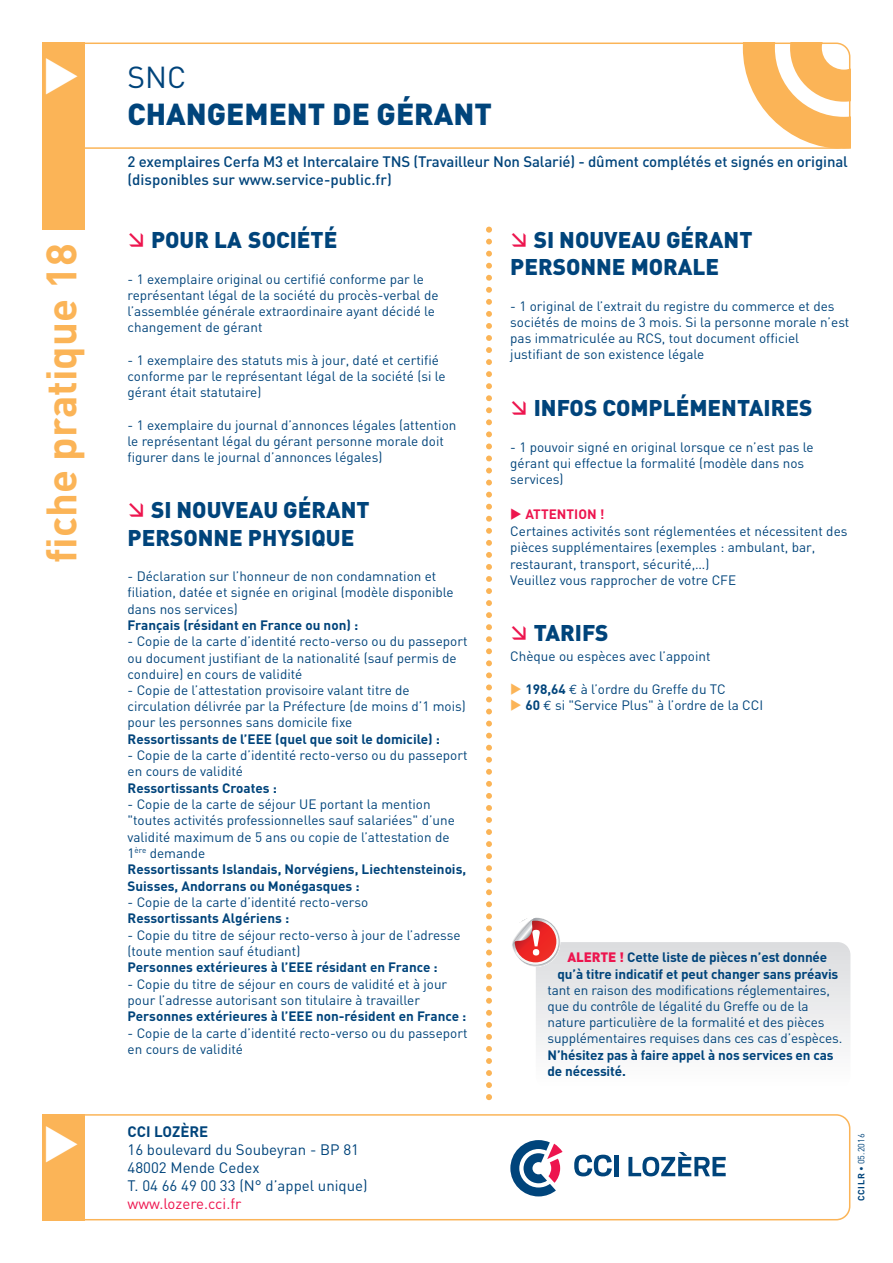
<style>
.page{position:relative;width:893px;height:1263px;background:#fff}
.page>*{position:absolute;margin:0;border:0;box-sizing:border-box;transform-origin:0 0}
.t1{font:700 42px "DIN";color:#fbb457}
.t2{font:900 30px "DIN";color:#00447b}
.t3{font:30px "DIN";color:#00447b}
.t4{font:900 22.5px/27.5px "DIN";color:#00447b}
.t5{font:500 15px/18px "DIN";letter-spacing:-.01em;color:#00447b}
.t6{font:15px/18px "DIN";color:#00447b}
.t7{font:15px "DIN";color:#ed154e}
.t8{font:700 15px "DIN";color:#00447b}
.t9{font:13.5px/16.2px "DIN";color:#00447b}
.t10{font:700 13.5px/16.6px "DIN";color:#00447b;text-align:center}
.t11{font:9px "DIN";color:#00447b}
.s1{font-weight:700}
.s2{color:#ed154e}
.s3{font-weight:700;color:#ed154e}
.s4{color:#fbb457}
.s5{font-family:"Euro Mono"}
.s6{font-weight:900;color:#ed154e}
</style>
<div class="page">
<div style="left:43px;top:43px;width:42px;height:187px;background:#fbb457"></div>
<svg style="left:486px;top:227px;width:6px;height:873px"></svg>
<svg style="left:85px;top:43px;width:765px;height:106px"></svg>
<svg style="left:536px;top:942px;width:314px;height:106px"></svg>
<svg style="left:512px;top:917px;width:48px;height:50px"></svg>
<svg style="left:43px;top:1114px;width:807px;height:106px"></svg>
<svg style="left:46px;top:1126px;width:32px;height:37px"></svg>
<h1 class="t1" style="left:37px;top:563px;width:321px;rotate:-90deg">fiche pratique 18</h1>
<h2 class="t3" style="left:128px;top:60px;width:60px">SNC</h2>
<h2 class="t2" style="left:128px;top:97px;width:366px">CHANGEMENT DE GÉRANT</h2>
<p class="t5" style="left:128px;top:152px;width:722px">2 exemplaires Cerfa M3 et Intercalaire TNS (Travailleur Non Salarié) - dûment complétés et signés en original (disponibles sur www.service-public.fr)</p>
<h3 class="t4" style="left:151px;top:226px;width:188px">POUR LA SOCIÉTÉ</h3>
<p class="t9" style="left:128px;top:271px;width:312px">- 1 exemplaire original ou certifié conforme par le représentant légal de la société du procès-verbal de l’assemblée générale extraordinaire ayant décidé le changement de gérant</p>
<p class="t9" style="left:128px;top:352px;width:320px">- 1 exemplaire des statuts mis à jour, daté et certifié conforme par le représentant légal de la société (si le gérant était statutaire)</p>
<p class="t9" style="left:128px;top:417px;width:330px">- 1 exemplaire du journal d’annonces légales (attention le représentant légal du gérant personne morale doit figurer dans le journal d’annonces légales)</p>
<h3 class="t4" style="left:128px;top:497px;width:244px;text-indent:23px">SI NOUVEAU GÉRANT<br>PERSONNE PHYSIQUE</h3>
<p class="t9" style="left:128px;top:568px;width:328px">- Déclaration sur l’honneur de non condamnation et filiation, datée et signée en original (modèle disponible dans nos services)</p>
<p class="t10" style="left:128px;top:617px;width:232px">Français (résidant en France ou non) :</p>
<p class="t9" style="left:128px;top:634px;width:341px">- Copie de la carte d’identité recto-verso ou du passeport ou document justifiant de la nationalité (sauf permis de conduire) en cours de validité</p>
<p class="t9" style="left:128px;top:682px;width:340px">- Copie de l’attestation provisoire valant titre de circulation délivrée par la Préfecture (de moins d’1 mois) pour les personnes sans domicile fixe</p>
<p class="t10" style="left:128px;top:731px;width:314px">Ressortissants de l’EEE (quel que soit le domicile) :</p>
<p class="t9" style="left:128px;top:747px;width:341px">- Copie de la carte d’identité recto-verso ou du passeport en cours de validité</p>
<p class="t10" style="left:128px;top:780px;width:151px">Ressortissants Croates :</p>
<p class="t9" style="left:128px;top:796px;width:340px">- Copie de la carte de séjour UE portant la mention "toutes activités professionnelles sauf salariées" d’une validité maximum de 5 ans ou copie de l’attestation de 1<sup>ère</sup> demande<br><span class="s1">Ressortissants Islandais, Norvégiens, Liechtensteinois, Suisses, Andorrans ou Monégasques :</span></p>
<p class="t9" style="left:128px;top:894px;width:242px">- Copie de la carte d’identité recto-verso</p>
<p class="t10" style="left:128px;top:910px;width:163px">Ressortissants Algériens :</p>
<p class="t9" style="left:128px;top:927px;width:335px">- Copie du titre de séjour recto-verso à jour de l’adresse (toute mention sauf étudiant)</p>
<p class="t10" style="left:128px;top:959px;width:312px">Personnes extérieures à l’EEE résidant en France :</p>
<p class="t9" style="left:128px;top:976px;width:321px">- Copie du titre de séjour en cours de validité et à jour pour l’adresse autorisant son titulaire à travailler</p>
<p class="t10" style="left:128px;top:1008px;width:340px">Personnes extérieures à l’EEE non-résident en France :</p>
<p class="t9" style="left:128px;top:1025px;width:341px">- Copie de la carte d’identité recto-verso ou du passeport en cours de validité</p>
<h3 class="t4" style="left:510px;top:226px;width:244px;text-indent:23px">SI NOUVEAU GÉRANT<br>PERSONNE MORALE</h3>
<p class="t9" style="left:510px;top:298px;width:341px">- 1 original de l’extrait du registre du commerce et des sociétés de moins de 3 mois. Si la personne morale n’est pas immatriculée au RCS, tout document officiel justifiant de son existence légale</p>
<h3 class="t4" style="left:534px;top:394px;width:280px">INFOS COMPLÉMENTAIRES</h3>
<p class="t9" style="left:510px;top:439px;width:305px">- 1 pouvoir signé en original lorsque ce n’est pas le gérant qui effectue la formalité (modèle dans nos services)</p>
<p class="t9" style="left:510px;top:506px;width:339px"><span class="s2">◆</span> <span class="s3">ATTENTION !<br></span>Certaines activités sont réglementées et nécessitent des pièces supplémentaires (exemples : ambulant, bar, restaurant, transport, sécurité,…)<br>Veuillez vous rapprocher de votre CFE</p>
<h3 class="t4" style="left:534px;top:620px;width:76px">TARIFS</h3>
<p class="t9" style="left:510px;top:648px;width:202px">Chèque ou espèces avec l’appoint</p>
<p class="t9" style="left:510px;top:681px;width:217px"><span class="s4">◆</span> <span class="s1">198,64</span> <span class="s5">€</span> à l’ordre du Greffe du TC</p>
<p class="t9" style="left:510px;top:697px;width:254px"><span class="s4">◆</span> <span class="s1">60</span> <span class="s5">€</span> si "Service Plus" à l’ordre de la CCI</p>
<p class="t10" style="left:557px;top:949px;width:282px"><span class="s6">ALERTE !</span> Cette liste de pièces n’est donnée qu’à titre indicatif et peut changer sans préavis</p>
<p class="t9" style="left:548px;top:982px;width:296px">tant en raison des modifications réglementaires, que du contrôle de légalité du Greffe ou de la nature particulière de la formalité et des pièces supplémentaires requises dans ces cas d’espèces.</p>
<p class="t10" style="left:548px;top:1047px;width:288px;line-height:16.2px;text-align:left">N’hésitez pas à faire appel à nos services en cas de nécessité.</p>
<p class="t8" style="left:128px;top:1123px;width:82px">CCI LOZÈRE</p>
<p class="t6" style="left:128px;top:1141px;width:242px">16 boulevard du Soubeyran - BP 81<br>48002 Mende Cedex<br>T. 04 66 49 00 33 (N° d’appel unique)</p>
<p class="t7" style="left:128px;top:1195px;width:115px">www.lozere.cci.fr</p>
<p class="t11" style="left:856px;top:1200px;width:68px;rotate:-90deg"><span class="s1">CCI LR</span> • 05.2016</p>
</div>
